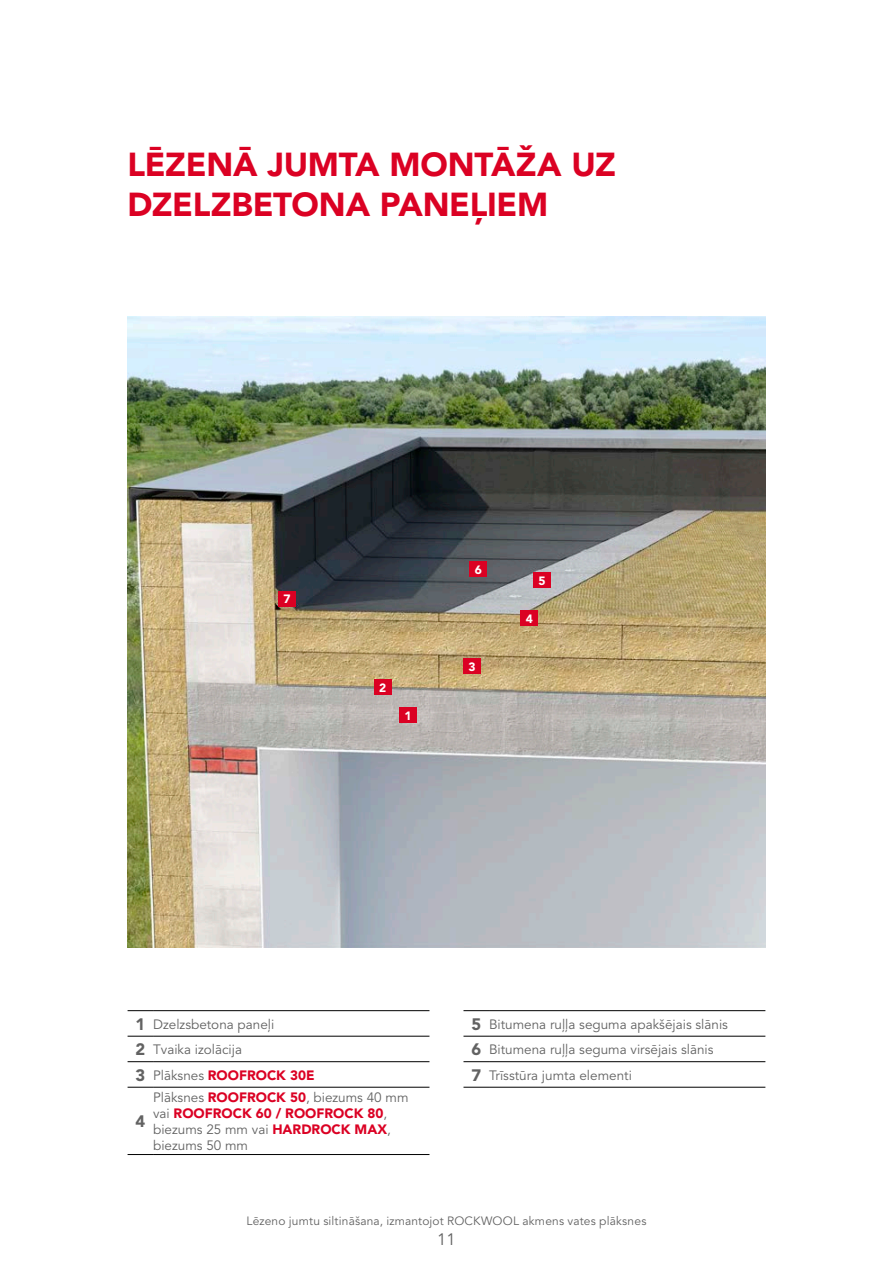
<style>
.page{position:relative;width:893px;height:1263px;background:#fff}
.page>*{position:absolute;margin:0;border:0;box-sizing:border-box;transform-origin:0 0}
.t1{font:900 33px/39.6px "Avenir LT Pro";letter-spacing:-.01em;color:#db0123}
._04_opis_nr_aplik{font:900 16.5px "Avenir LT Pro";color:#626262}
.t2{font:16.5px "Avenir LT Pro";color:#626262}
._03_opis_body_aplik{font:13.5px/16.2px "Avenir LT Pro";color:#626262}
._03_opis_body_aplik-2{font:900 13.5px "Avenir LT Pro";color:#db0123}
.t3{font:12px "Avenir LT Pro";letter-spacing:.015em;color:#626262}
.Body_text{font:900 12px "Avenir LT Pro";color:#fff}
.s1{font-weight:400;color:#626262}
.s2{font-weight:900;color:#db0123}
.s3{font-weight:900;font-size:16.5px}
</style>
<div class="page">
<svg style="left:128px;top:1010px;width:25px;height:1px"></svg>
<hr style="left:153px;top:1010px;width:276px;height:1px;background:#000">
<svg style="left:128px;top:1036px;width:25px;height:1px"></svg>
<hr style="left:153px;top:1036px;width:276px;height:1px;background:#000">
<svg style="left:128px;top:1061px;width:25px;height:1px"></svg>
<hr style="left:153px;top:1061px;width:276px;height:1px;background:#000">
<svg style="left:128px;top:1087px;width:25px;height:1px"></svg>
<hr style="left:153px;top:1087px;width:276px;height:1px;background:#000">
<svg style="left:128px;top:1154px;width:25px;height:1px"></svg>
<hr style="left:153px;top:1154px;width:276px;height:1px;background:#000">
<svg style="left:463px;top:1010px;width:26px;height:1px"></svg>
<hr style="left:489px;top:1010px;width:276px;height:1px;background:#000">
<svg style="left:463px;top:1036px;width:26px;height:1px"></svg>
<hr style="left:489px;top:1036px;width:276px;height:1px;background:#000">
<svg style="left:463px;top:1061px;width:26px;height:1px"></svg>
<hr style="left:489px;top:1061px;width:276px;height:1px;background:#000">
<svg style="left:463px;top:1087px;width:26px;height:1px"></svg>
<hr style="left:489px;top:1087px;width:276px;height:1px;background:#000">
<img style="left:128px;top:317px;width:637px;height:630px">
<div style="left:399px;top:707px;width:17px;height:16px;background:#db0123"></div>
<div style="left:374px;top:680px;width:17px;height:15px;background:#db0123"></div>
<div style="left:463px;top:658px;width:17px;height:16px;background:#db0123"></div>
<div style="left:521px;top:611px;width:17px;height:15px;background:#db0123"></div>
<div style="left:534px;top:572px;width:17px;height:16px;background:#db0123"></div>
<div style="left:470px;top:561px;width:17px;height:16px;background:#db0123"></div>
<div style="left:279px;top:591px;width:17px;height:15px;background:#db0123"></div>
<p class="t1" style="left:128px;top:145px;width:490px">LĒZENĀ JUMTA MONTĀŽA UZ<br>DZELZBETONA PANEĻIEM</p>
<p class="Body_text" style="left:283px;top:592px;width:9px">7</p>
<p class="Body_text" style="left:379px;top:680px;width:9px">2</p>
<p class="Body_text" style="left:404px;top:708px;width:9px">1</p>
<p class="Body_text" style="left:475px;top:562px;width:9px">6</p>
<p class="Body_text" style="left:468px;top:659px;width:9px">3</p>
<p class="Body_text" style="left:539px;top:573px;width:9px">5</p>
<p class="Body_text" style="left:526px;top:611px;width:9px">4</p>
<p class="_04_opis_nr_aplik" style="left:135px;top:1014px;width:11px">1</p>
<p class="_03_opis_body_aplik" style="left:153px;top:1016px;width:123px">Dzelzsbetona paneļi</p>
<p class="_04_opis_nr_aplik" style="left:135px;top:1039px;width:11px">2</p>
<p class="_03_opis_body_aplik" style="left:153px;top:1041px;width:91px">Tvaika izolācija</p>
<p class="_04_opis_nr_aplik" style="left:135px;top:1065px;width:11px">3</p>
<p class="_03_opis_body_aplik-2" style="left:153px;top:1067px;width:163px"><span class="s1">Plāksnes</span> ROOFROCK 30E</p>
<p class="_04_opis_nr_aplik" style="left:135px;top:1111px;width:11px">4</p>
<p class="_03_opis_body_aplik" style="left:153px;top:1089px;width:257px">Plāksnes <span class="s2">ROOFROCK 50</span>, biezums 40 mm vai <span class="s2">ROOFROCK 60 / ROOFROCK 80</span>, biezums 25 mm vai <span class="s2">HARDROCK MAX</span>, biezums 50 mm</p>
<p class="_03_opis_body_aplik" style="left:471px;top:1011px;width:258px;line-height:25.5px"><span class="s3">5</span> Bitumena ruļļa seguma apakšējais slānis<br><span class="s3">6</span> Bitumena ruļļa seguma virsējais slānis<br><span class="s3">7</span> Trīsstūra jumta elementi</p>
<p class="t3" style="left:246px;top:1213px;width:401px">Lēzeno jumtu siltināšana, izmantojot ROCKWOOL akmens vates plāksnes</p>
<p class="t2" style="left:437px;top:1229px;width:20px">11</p>
</div>
